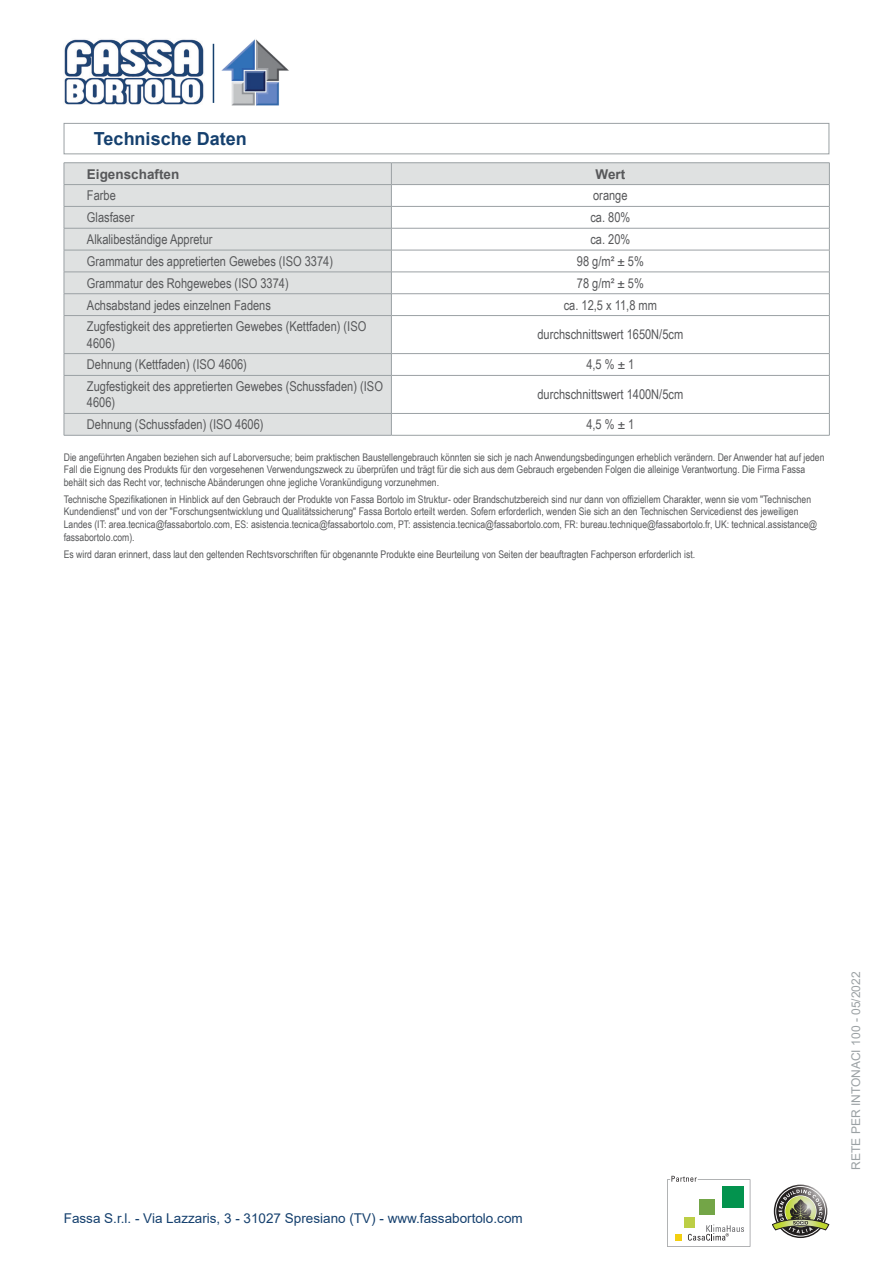
<style>
.page{position:relative;width:893px;height:1263px;background:#fff}
.page>*{position:absolute;margin:0;border:0;box-sizing:border-box;transform-origin:0 0}
.Titolo{font:700 18px "Arial";color:#15406e}
.normale_sx{font:13.5px/16.2px "Arial Narrow";color:#57585a}
.normale_centrato{font:13.5px "Arial Narrow";color:#57585a}
.t1{font:13.5px "Arial";color:#15406e}
.grassetto_sx{font:700 13.5px "Arial";color:#57585a}
.grassetto_centrato{font:700 13.5px "Arial";color:#57585a}
.t2{font:12px "Arial";color:#9ba1a4}
.Disclaimer{font:10.5px/12.6px "Arial Narrow";color:#57585a}
</style>
<div class="page">
<svg style="left:667px;top:1176px;width:83px;height:71px"></svg>
<svg style="left:772px;top:1186px;width:57px;height:50px"></svg>
<img style="left:64px;top:39px;width:140px;height:66px">
<hr style="left:213px;top:44px;width:1px;height:59px;background:#15406e">
<img style="left:221px;top:39px;width:68px;height:67px">
<div style="left:64px;top:123px;width:765px;height:31px;border:1px solid #9ba1a4"></div>
<svg style="left:65px;top:163px;width:764px;height:272px"></svg>
<hr style="left:64px;top:162px;width:327px;height:1px;background:#9ba1a4">
<hr style="left:64px;top:184px;width:327px;height:1px;background:#9ba1a4">
<hr style="left:391px;top:162px;width:439px;height:1px;background:#9ba1a4">
<hr style="left:391px;top:184px;width:439px;height:1px;background:#9ba1a4">
<hr style="left:64px;top:206px;width:327px;height:1px;background:#9ba1a4">
<hr style="left:391px;top:206px;width:439px;height:1px;background:#9ba1a4">
<hr style="left:64px;top:228px;width:327px;height:1px;background:#9ba1a4">
<hr style="left:391px;top:228px;width:439px;height:1px;background:#9ba1a4">
<hr style="left:64px;top:250px;width:327px;height:1px;background:#9ba1a4">
<hr style="left:391px;top:250px;width:439px;height:1px;background:#9ba1a4">
<hr style="left:64px;top:272px;width:327px;height:1px;background:#9ba1a4">
<hr style="left:391px;top:272px;width:439px;height:1px;background:#9ba1a4">
<hr style="left:64px;top:293px;width:327px;height:1px;background:#9ba1a4">
<svg style="left:64px;top:163px;width:1px;height:152px"></svg>
<hr style="left:391px;top:293px;width:439px;height:1px;background:#9ba1a4">
<svg style="left:391px;top:163px;width:1px;height:152px"></svg>
<svg style="left:829px;top:163px;width:1px;height:152px"></svg>
<hr style="left:64px;top:315px;width:327px;height:1px;background:#9ba1a4">
<hr style="left:64px;top:316px;width:1px;height:37px;background:#9ba1a4">
<hr style="left:391px;top:315px;width:439px;height:1px;background:#9ba1a4">
<hr style="left:391px;top:316px;width:1px;height:37px;background:#9ba1a4">
<hr style="left:829px;top:316px;width:1px;height:37px;background:#9ba1a4">
<hr style="left:64px;top:353px;width:327px;height:1px;background:#9ba1a4">
<svg style="left:64px;top:354px;width:1px;height:21px"></svg>
<hr style="left:391px;top:353px;width:439px;height:1px;background:#9ba1a4">
<svg style="left:391px;top:354px;width:1px;height:21px"></svg>
<svg style="left:829px;top:354px;width:1px;height:21px"></svg>
<hr style="left:64px;top:375px;width:327px;height:1px;background:#9ba1a4">
<hr style="left:64px;top:376px;width:1px;height:37px;background:#9ba1a4">
<hr style="left:391px;top:375px;width:439px;height:1px;background:#9ba1a4">
<hr style="left:391px;top:376px;width:1px;height:37px;background:#9ba1a4">
<hr style="left:829px;top:376px;width:1px;height:37px;background:#9ba1a4">
<hr style="left:64px;top:413px;width:327px;height:1px;background:#9ba1a4">
<svg style="left:64px;top:414px;width:1px;height:21px"></svg>
<hr style="left:64px;top:435px;width:327px;height:1px;background:#9ba1a4">
<hr style="left:391px;top:413px;width:439px;height:1px;background:#9ba1a4">
<svg style="left:391px;top:414px;width:1px;height:21px"></svg>
<svg style="left:829px;top:414px;width:1px;height:21px"></svg>
<hr style="left:391px;top:435px;width:439px;height:1px;background:#9ba1a4">
<p class="Titolo" style="left:94px;top:126px;width:154px">Technische Daten</p>
<p class="grassetto_sx" style="left:87px;top:164px;width:94px">Eigenschaften</p>
<p class="grassetto_centrato" style="left:595px;top:164px;width:31px">Wert</p>
<p class="normale_sx" style="left:87px;top:187px;width:30px">Farbe</p>
<p class="normale_centrato" style="left:593px;top:186px;width:36px">orange</p>
<p class="normale_sx" style="left:87px;top:209px;width:49px">Glasfaser</p>
<p class="normale_centrato" style="left:590px;top:208px;width:42px">ca. 80%</p>
<p class="normale_sx" style="left:87px;top:231px;width:127px">Alkalibeständige Appretur</p>
<p class="normale_centrato" style="left:590px;top:229px;width:42px">ca. 20%</p>
<p class="normale_sx" style="left:87px;top:253px;width:248px">Grammatur des appretierten Gewebes (ISO 3374)</p>
<p class="normale_centrato" style="left:577px;top:251px;width:69px">98 g/m² ± 5%</p>
<p class="normale_sx" style="left:87px;top:274px;width:203px">Grammatur des Rohgewebes (ISO 3374)</p>
<p class="normale_centrato" style="left:577px;top:273px;width:69px">78 g/m² ± 5%</p>
<p class="normale_sx" style="left:87px;top:296px;width:186px">Achsabstand jedes einzelnen Fadens</p>
<p class="normale_centrato" style="left:564px;top:295px;width:95px">ca. 12,5 x 11,8 mm</p>
<p class="normale_sx" style="left:87px;top:318px;width:281px">Zugfestigkeit des appretierten Gewebes (Kettfaden) (ISO<br>4606)</p>
<p class="normale_centrato" style="left:537px;top:325px;width:147px">durchschnittswert 1650N/5cm</p>
<p class="normale_sx" style="left:87px;top:356px;width:162px">Dehnung (Kettfaden) (ISO 4606)</p>
<p class="normale_centrato" style="left:586px;top:355px;width:50px">4,5 % ± 1</p>
<p class="normale_sx" style="left:87px;top:378px;width:297px">Zugfestigkeit des appretierten Gewebes (Schussfaden) (ISO<br>4606)</p>
<p class="normale_centrato" style="left:537px;top:385px;width:147px">durchschnittswert 1400N/5cm</p>
<p class="normale_sx" style="left:87px;top:416px;width:178px">Dehnung (Schussfaden) (ISO 4606)</p>
<p class="normale_centrato" style="left:586px;top:415px;width:50px">4,5 % ± 1</p>
<p class="Disclaimer" style="left:64px;top:450px;width:762px">Die angeführten Angaben beziehen sich auf Laborversuche; beim praktischen Baustellengebrauch könnten sie sich je nach Anwendungsbedingungen erheblich verändern. Der Anwender hat auf jeden<br>Fall die Eignung des Produkts für den vorgesehenen Verwendungszweck zu überprüfen und trägt für die sich aus dem Gebrauch ergebenden Folgen die alleinige Verantwortung. Die Firma Fassa behält sich das Recht vor, technische Abänderungen ohne jegliche Vorankündigung vorzunehmen.</p>
<p class="Disclaimer" style="left:64px;top:492px;width:755px">Technische Spezifikationen in Hinblick auf den Gebrauch der Produkte von Fassa Bortolo im Struktur- oder Brandschutzbereich sind nur dann von offiziellem Charakter, wenn sie vom "Technischen Kundendienst" und von der "Forschungsentwicklung und Qualitätssicherung" Fassa Bortolo erteilt werden. Sofern erforderlich, wenden Sie sich an den Technischen Servicedienst des jeweiligen Landes (IT: area.tecnica@fassabortolo.com, ES: asistencia.tecnica@fassabortolo.com, PT: assistencia.tecnica@fassabortolo.com, FR: bureau.technique@fassabortolo.fr, UK: technical.assistance@ fassabortolo.com).</p>
<p class="Disclaimer" style="left:64px;top:547px;width:633px">Es wird daran erinnert, dass laut den geltenden Rechtsvorschriften für obgenannte Produkte eine Beurteilung von Seiten der beauftragten Fachperson erforderlich ist.</p>
<p class="t1" style="left:64px;top:1208px;width:460px">Fassa S.r.l. - Via Lazzaris, 3 - 31027 Spresiano (TV) - www.fassabortolo.com</p>
<p class="t2" style="left:848px;top:1170px;width:199px;rotate:-90deg">RETE PER INTONACI 100 - 05/2022</p>
</div>
